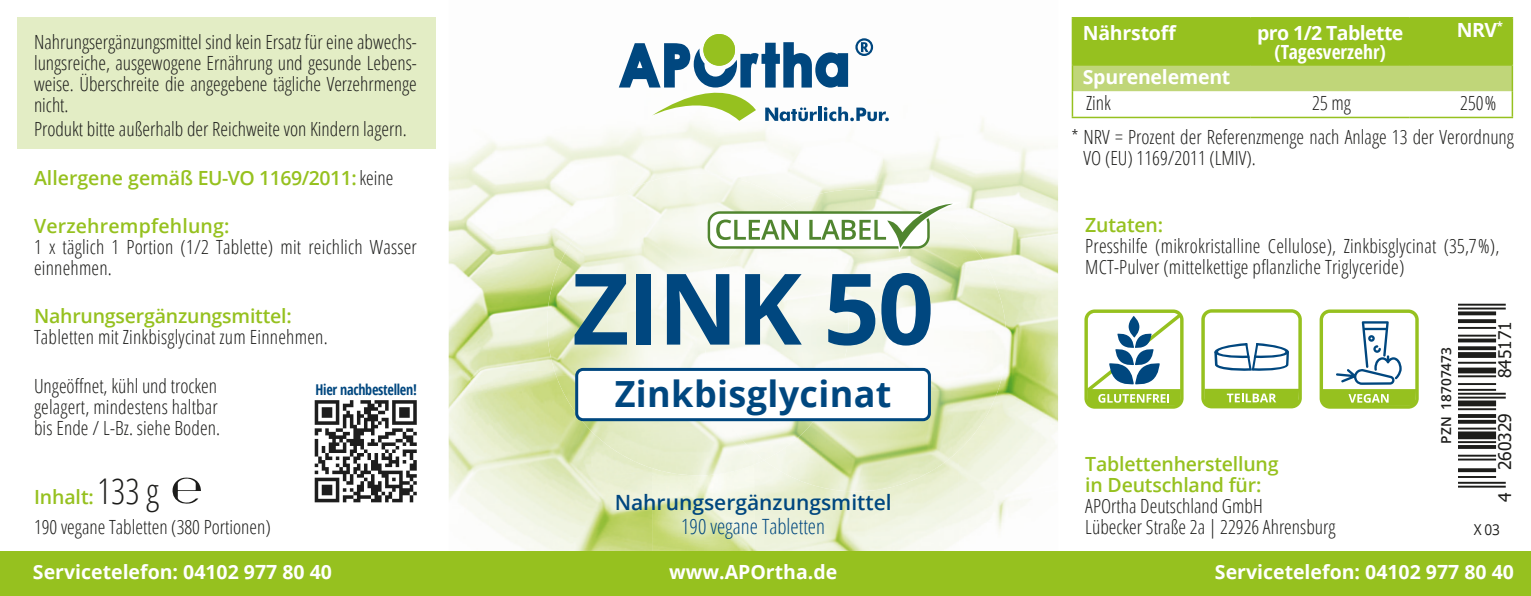
<style>
.page{position:relative;width:1531px;height:596px;background:#fff}
.page>*{position:absolute;margin:0;border:0;box-sizing:border-box;transform-origin:0 0}
.t1{font:700 98.7px "Open Sans";letter-spacing:-.02em;color:#00477f}
.t2{font:700 36px "Open Sans";letter-spacing:.01em;color:#00477f}
.t3{font:600 21px "Open Sans";color:#00477f}
.t4{font:300 condensed 21px "Open Sans";color:#00477f}
.t5{font:300 condensed 19.5px/21px "Open Sans";color:#1d1d1b}
.t6{font:600 19.5px/21px "Open Sans";letter-spacing:-.01em;color:#96c11f}
.t7{font:700 19.5px "Open Sans";color:#fff}
.t8{font:600 19.5px "Open Sans";letter-spacing:.01em;color:#96c11f}
.t9{font:700 19.5px "Open Sans";letter-spacing:-.03em;color:#fff}
.t10{font:700 condensed 19.5px "Open Sans";color:#fff}
.t11{font:17.4px "Tahoma";color:#1d1d1b}
.t12{font:700 condensed 15px "Open Sans";letter-spacing:-.02em;color:#00477f;scale:.95 1}
.t13{font:15px "Open Sans";color:#1d1d1b;scale:.91 1}
.t14{font:600 13.5px "Open Sans";color:#1d1d1b}
.s1{font-weight:300;font-stretch:condensed;color:#1d1d1b}
.s2{font-weight:600;font-stretch:normal;color:#96c11f}
.s3{font-size:35.4px}
</style>
<div class="page">
<img style="left:449px;top:34px;width:404px;height:150px">
<img style="left:855px;top:118px;width:203px;height:64px">
<img style="left:449px;top:184px;width:88px;height:186px">
<img style="left:789px;top:182px;width:269px;height:93px">
<img style="left:959px;top:275px;width:99px;height:264px">
<img style="left:449px;top:370px;width:203px;height:181px">
<img style="left:755px;top:475px;width:204px;height:76px">
<img style="left:652px;top:475px;width:103px;height:76px">
<div style="left:0;top:551px;width:1531px;height:44px;background:#96c11f"></div>
<img style="left:537px;top:173px;width:252px;height:202px">
<img style="left:556px;top:374px;width:208px;height:101px">
<img style="left:789px;top:189px;width:227px;height:202px">
<img style="left:764px;top:389px;width:234px;height:102px">
<img style="left:690px;top:204px;width:173px;height:256px">
<div style="left:17px;top:17px;width:418px;height:132px;background:#e3edc5"></div>
<div style="left:1073px;top:19px;width:438px;height:45px;background:#96c11f"></div>
<div style="left:1072px;top:65px;width:440px;height:26px;background:#c0d679"></div>
<svg style="left:1073px;top:91px;width:438px;height:26px"></svg>
<hr style="left:1071px;top:19px;width:2px;height:45px;background:#96c11f">
<hr style="left:1071px;top:17px;width:180px;height:2px;background:#96c11f">
<hr style="left:1250px;top:19px;width:1px;height:45px;background:#96c11f">
<hr style="left:1251px;top:17px;width:159px;height:2px;background:#96c11f">
<hr style="left:1409px;top:19px;width:1px;height:45px;background:#96c11f">
<hr style="left:1410px;top:17px;width:103px;height:2px;background:#96c11f">
<hr style="left:1511px;top:19px;width:2px;height:45px;background:#96c11f">
<hr style="left:1071px;top:66px;width:2px;height:25px;background:#96c11f">
<hr style="left:1071px;top:64px;width:180px;height:2px;background:#96c11f">
<hr style="left:1251px;top:64px;width:159px;height:2px;background:#96c11f">
<hr style="left:1410px;top:64px;width:103px;height:2px;background:#96c11f">
<hr style="left:1511px;top:66px;width:2px;height:25px;background:#96c11f">
<hr style="left:1071px;top:91px;width:2px;height:26px;background:#96c11f">
<hr style="left:1071px;top:117px;width:180px;height:1px;background:#96c11f">
<hr style="left:1251px;top:117px;width:159px;height:1px;background:#96c11f">
<hr style="left:1511px;top:91px;width:2px;height:26px;background:#96c11f">
<hr style="left:1410px;top:117px;width:103px;height:1px;background:#96c11f">
<svg style="left:172px;top:477px;width:29px;height:26px"></svg>
<div style="left:577px;top:369px;width:352px;height:50px;background:#fff;border-radius:6px"></div>
<div style="left:575px;top:367px;width:356px;height:54px;border:3px solid #00477f;border-radius:6px"></div>
<svg style="left:1319px;top:309px;width:99px;height:99px"></svg>
<svg style="left:1084px;top:309px;width:99px;height:99px"></svg>
<svg style="left:1128px;top:316px;width:11px;height:21px"></svg>
<svg style="left:1201px;top:309px;width:101px;height:99px"></svg>
<div style="left:703px;top:34px;width:32px;height:32px;background:#96c11f;border-radius:50%"></div>
<svg style="left:619px;top:38px;width:270px;height:83px"></svg>
<svg style="left:1458px;top:303px;width:48px;height:185px"></svg>
<hr style="left:1458px;top:485px;width:47px;height:2px;background:#1d1d1b">
<hr style="left:1458px;top:481px;width:47px;height:2px;background:#1d1d1b">
<hr style="left:1458px;top:475px;width:38px;height:2px;background:#1d1d1b">
<svg style="left:1458px;top:468px;width:38px;height:4px"></svg>
<hr style="left:1458px;top:458px;width:38px;height:2px;background:#1d1d1b">
<hr style="left:1458px;top:454px;width:38px;height:2px;background:#1d1d1b">
<hr style="left:1458px;top:445px;width:38px;height:3px;background:#1d1d1b">
<hr style="left:1458px;top:441px;width:38px;height:2px;background:#1d1d1b">
<div style="left:1458px;top:431px;width:38px;height:8px;background:#1d1d1b"></div>
<hr style="left:1458px;top:427px;width:38px;height:2px;background:#1d1d1b">
<svg style="left:1458px;top:419px;width:38px;height:4px"></svg>
<hr style="left:1458px;top:414px;width:38px;height:3px;background:#1d1d1b">
<hr style="left:1458px;top:408px;width:38px;height:2px;background:#1d1d1b">
<div style="left:1458px;top:400px;width:38px;height:6px;background:#1d1d1b"></div>
<hr style="left:1458px;top:396px;width:47px;height:2px;background:#1d1d1b">
<hr style="left:1458px;top:392px;width:47px;height:2px;background:#1d1d1b">
<hr style="left:1458px;top:388px;width:38px;height:2px;background:#1d1d1b">
<hr style="left:1458px;top:383px;width:38px;height:2px;background:#1d1d1b">
<hr style="left:1458px;top:375px;width:38px;height:2px;background:#1d1d1b">
<div style="left:1458px;top:367px;width:38px;height:6px;background:#1d1d1b"></div>
<hr style="left:1458px;top:361px;width:38px;height:2px;background:#1d1d1b">
<div style="left:1458px;top:352px;width:38px;height:5px;background:#1d1d1b"></div>
<svg style="left:1458px;top:346px;width:38px;height:4px"></svg>
<svg style="left:1458px;top:338px;width:38px;height:4px"></svg>
<hr style="left:1458px;top:334px;width:38px;height:2px;background:#1d1d1b">
<hr style="left:1458px;top:327px;width:38px;height:1px;background:#1d1d1b">
<svg style="left:1458px;top:319px;width:38px;height:4px"></svg>
<svg style="left:1458px;top:311px;width:38px;height:4px"></svg>
<hr style="left:1458px;top:307px;width:47px;height:2px;background:#1d1d1b">
<hr style="left:1458px;top:303px;width:47px;height:2px;background:#1d1d1b">
<svg style="left:716px;top:200px;width:256px;height:56px"></svg>
<svg style="left:315px;top:400px;width:102px;height:102px"></svg>
<p class="t5" style="left:34px;top:31px;width:384px;text-align:justify">Nahrungsergänzungsmittel sind kein Ersatz für eine abwechs&shy;lungsreiche, ausgewogene Ernährung und gesunde Lebens&shy;weise. Überschreite die angegebene tägliche Verzehrmenge nicht.</p>
<p class="t5" style="left:34px;top:118px;width:374px">Produkt bitte außerhalb der Reichweite von Kindern lagern.</p>
<p class="t6" style="left:34px;top:167px;width:361px">Allergene gemäß EU-VO 1169/2011: <span class="s1">keine</span></p>
<p class="t8" style="left:34px;top:213px;width:197px">Verzehrempfehlung:</p>
<p class="t5" style="left:34px;top:236px;width:384px">1 x täglich 1 Portion (1/2 Tablette) mit reichlich Wasser einnehmen.</p>
<p class="t6" style="left:34px;top:305px;width:259px">Nahrungsergänzungsmittel:</p>
<p class="t5" style="left:34px;top:326px;width:295px">Tabletten mit Zinkbisglycinat zum Einnehmen.</p>
<p class="t5" style="left:34px;top:374px;width:188px">Ungeöffnet, kühl und trocken gelagert, mindestens haltbar bis Ende / L-Bz. siehe Boden.</p>
<p class="t12" style="left:315px;top:378px;width:108px">Hier nachbestellen!</p>
<p class="t5" style="left:34px;top:480px;width:238px;line-height:30px"><span class="s2">Inhalt:</span> <span class="s3">133 g<br></span>190 vegane Tabletten (380 Portionen)</p>
<h1 class="t1" style="left:572px;top:239px;width:363px">ZINK 50</h1>
<h2 class="t2" style="left:615px;top:368px;width:278px">Zinkbisglycinat</h2>
<p class="t3" style="left:615px;top:487px;width:278px">Nahrungsergänzungsmittel</p>
<p class="t4" style="left:681px;top:511px;width:145px">190 vegane Tabletten</p>
<p class="t7" style="left:1082px;top:19px;width:96px">Nährstoff</p>
<p class="t9" style="left:1257px;top:19px;width:148px">pro 1/2 Tablette</p>
<p class="t10" style="left:1274px;top:38px;width:113px">(Tagesverzehr)</p>
<p class="t7" style="left:1456px;top:16px;width:48px">NRV<sup>*</sup></p>
<p class="t7" style="left:1082px;top:63px;width:149px">Spurenelement</p>
<p class="t5" style="left:1086px;top:92px;width:26px">Zink</p>
<p class="t5" style="left:1312px;top:92px;width:40px">25 mg</p>
<p class="t5" style="left:1460px;top:92px;width:38px">250%</p>
<p class="t5" style="left:1083px;top:126px;width:432px;text-indent:-12px">* NRV = Prozent der Referenzmenge nach Anlage 13 der Verordnung<br>VO (EU) 1169/2011 (LMIV).</p>
<p class="t6" style="left:1085px;top:214px;width:79px">Zutaten:</p>
<p class="t5" style="left:1085px;top:235px;width:416px">Presshilfe (mikrokristalline Cellulose), Zinkbisglycinat (35,7%),<br>MCT-Pulver (mittelkettige pflanzliche Triglyceride)</p>
<p class="t6" style="left:1085px;top:453px;width:195px">Tablettenherstellung in Deutschland für:</p>
<p class="t5" style="left:1085px;top:495px;width:252px">APOrtha Deutschland GmbH<br>Lübecker Straße 2a | 22926 Ahrensburg</p>
<p class="t14" style="left:1437px;top:443px;width:98px;rotate:-90deg">PZN 18707473</p>
<p class="t11" style="left:1493px;top:378px;width:59px;rotate:-90deg">845171</p>
<p class="t11" style="left:1493px;top:470px;width:59px;rotate:-90deg">260329</p>
<p class="t11" style="left:1493px;top:501px;width:11px;rotate:-90deg">4</p>
<p class="t13" style="left:1473px;top:518px;width:30px">X 03</p>
<p class="t7" style="left:33px;top:557px;width:301px">Servicetelefon: 04102 977 80 40</p>
<p class="t7" style="left:669px;top:557px;width:170px">www.APOrtha.de</p>
<p class="t7" style="left:1215px;top:557px;width:301px">Servicetelefon: 04102 977 80 40</p>
</div>
